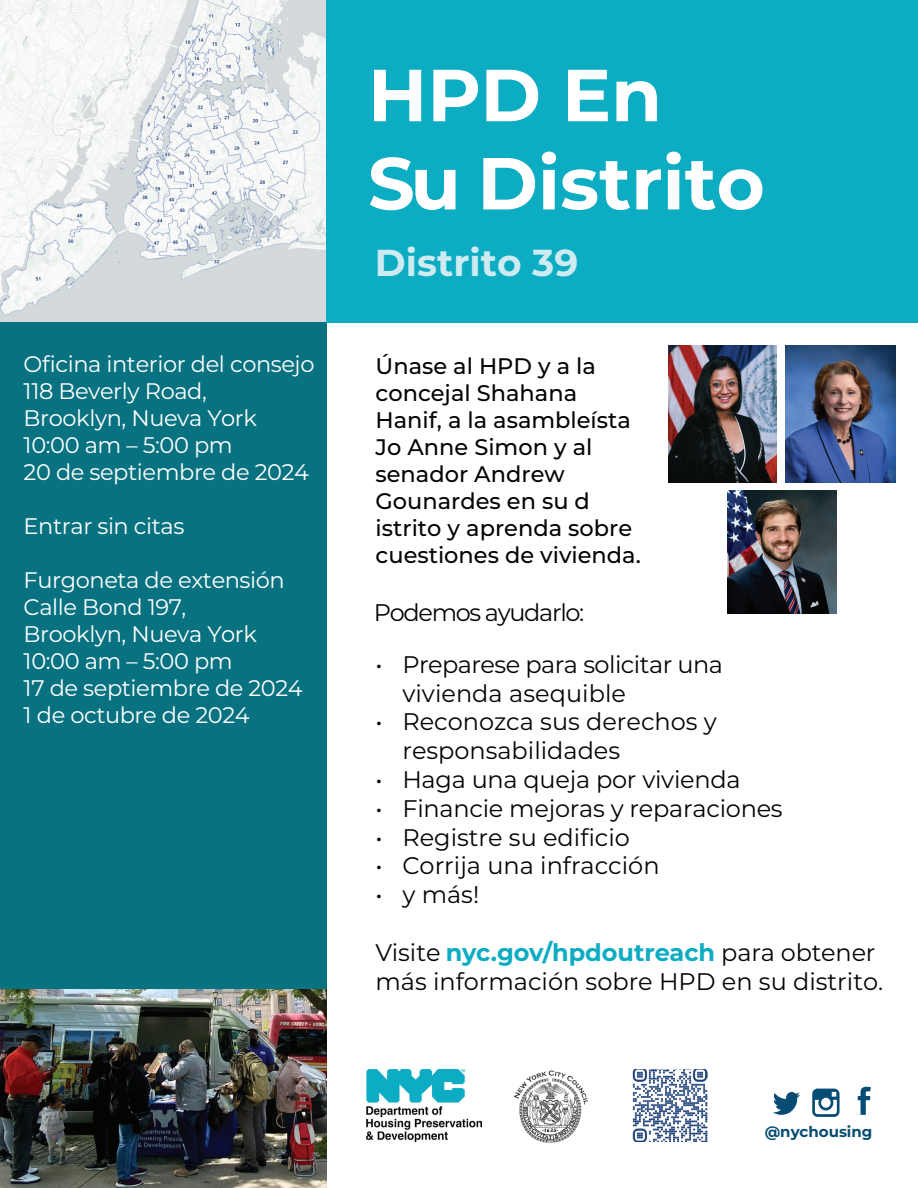
<style>
.page{position:relative;width:918px;height:1188px;background:#fff}
.page>*{position:absolute;margin:0;border:0;box-sizing:border-box;transform-origin:0 0}
.t1{font:700 73.5px/88.2px "Montserrat";color:#fff}
.t2{font:700 37.5px "Montserrat";color:#ceebf2}
.t3{font:24px/28.8px "Montserrat";color:#040604}
.t4{font:24px/28.8px "Montserrat";letter-spacing:-.02em;color:#040604}
.t5{font:24px "Montserrat";letter-spacing:-.055em;color:#040604}
.t6{font:22.5px/27px "Montserrat";letter-spacing:-.02em;color:#fff}
.t7{font:500 22.5px/27px "Montserrat";color:#040503}
.t8{font:700 15px "Montserrat";color:#064c73}
.s1{font-weight:700;color:#0cacc3}
</style>
<div class="page">
<img style="left:0;top:0;width:327px;height:322px">
<div style="left:0;top:322px;width:327px;height:862px;background:#087280"></div>
<div style="left:327px;top:0;width:591px;height:322px;background:#0cacc3"></div>
<img style="left:366px;top:1070px;width:116px;height:71px">
<img style="left:514px;top:1070px;width:74px;height:73px">
<img style="left:633px;top:1069px;width:75px;height:73px">
<svg style="left:858px;top:1087px;width:13px;height:28px"></svg>
<svg style="left:812px;top:1089px;width:28px;height:28px"></svg>
<svg style="left:773px;top:1092px;width:27px;height:23px"></svg>
<img style="left:0;top:989px;width:327px;height:199px">
<img style="left:786px;top:346px;width:109px;height:137px">
<img style="left:668px;top:346px;width:109px;height:137px">
<img style="left:727px;top:490px;width:110px;height:123px">
<p class="t6" style="left:24px;top:350px;width:292px">Oficina interior del consejo<br>118 Beverly Road,<br>Brooklyn, Nueva York<br>10:00 am – 5:00 pm<br>20 de septiembre de 2024</p>
<p class="t6" style="left:24px;top:512px;width:162px">Entrar sin citas</p>
<p class="t6" style="left:24px;top:566px;width:281px">Furgoneta de extensión<br>Calle Bond 197,<br>Brooklyn, Nueva York<br>10:00 am – 5:00 pm<br>17 de septiembre de 2024<br>1 de octubre de 2024</p>
<h1 class="t1" style="left:368px;top:49px;width:398px">HPD En<br>Su Distrito</h1>
<h2 class="t2" style="left:375px;top:238px;width:205px">Distrito 39</h2>
<p class="t7" style="left:376px;top:352px;width:267px">Únase al HPD y a la concejal Shahana<br>Hanif, a la asambleísta<br>Jo Anne Simon y al senador Andrew<br>Gounardes en su d istrito y aprenda sobre cuestiones de vivienda.</p>
<p class="t5" style="left:374px;top:596px;width:212px">Podemos ayudarlo:</p>
<p class="t4" style="left:402px;top:649px;width:322px;text-indent:-27px">• Preparese para solicitar una vivienda asequible</p>
<p class="t3" style="left:402px;top:707px;width:316px;text-indent:-27px">• Reconozca sus derechos y responsabilidades</p>
<p class="t3" style="left:375px;top:764px;width:367px">• Haga una queja por vivienda</p>
<p class="t3" style="left:375px;top:793px;width:409px">• Financie mejoras y reparaciones</p>
<p class="t3" style="left:375px;top:822px;width:256px">• Registre su edificio</p>
<p class="t3" style="left:375px;top:851px;width:286px">• Corrija una infracción</p>
<p class="t3" style="left:375px;top:880px;width:105px">• y más!</p>
<p class="t3" style="left:375px;top:937px;width:509px">Visite <span class="s1">nyc.gov/hpdoutreach</span> para obtener más información sobre HPD en su distrito.</p>
<p class="t8" style="left:765px;top:1122px;width:109px">@nychousing</p>
</div>
